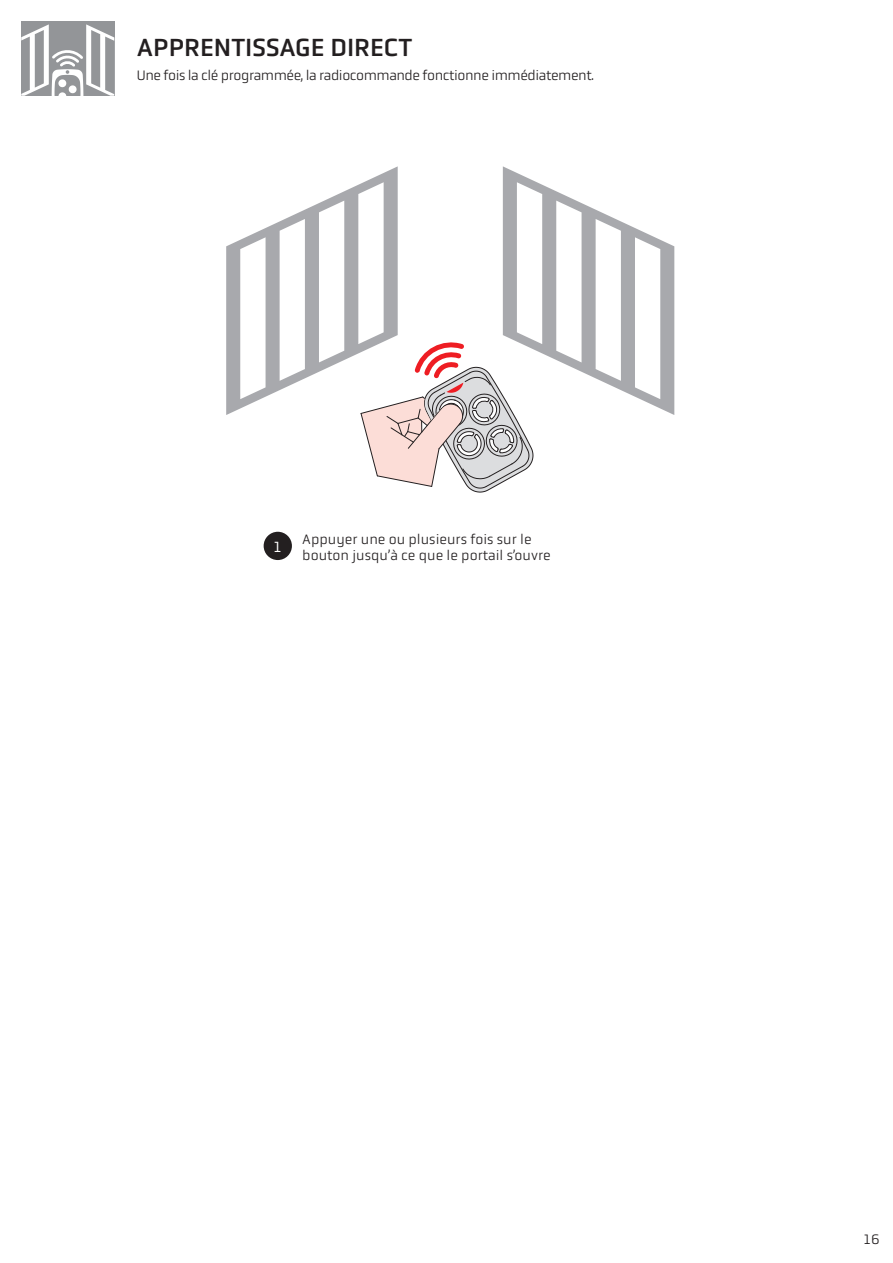
<style>
.page{position:relative;width:893px;height:1263px;background:#fff}
.page>*{position:absolute;margin:0;border:0;box-sizing:border-box;transform-origin:0 0}
.t1{font:25.5px "Obvia";color:#231f20}
.t2{font:15.3px "Obvia";color:#fff}
.t3{font:300 14.25px "Obvia";letter-spacing:-.03em;color:#231f20}
.t4{font:300 14.25px/16px "Obvia";color:#231f20}
</style>
<div class="page">
<div style="left:264px;top:532px;width:28px;height:28px;background:#231f20;border-radius:50%"></div>
<div style="left:21px;top:21px;width:93px;height:75px;background:#939598"></div>
<svg style="left:21px;top:24px;width:93px;height:72px"></svg>
<svg style="left:226px;top:166px;width:448px;height:327px"></svg>
<h1 class="t1" style="left:137px;top:33px;width:277px">APPRENTISSAGE DIRECT</h1>
<p class="t3" style="left:137px;top:67px;width:458px">Une fois la clé programmée, la radiocommande fonctionne immédiatement.</p>
<p class="t2" style="left:274px;top:538px;width:10px">1</p>
<p class="t4" style="left:302px;top:531px;width:250px">Appuyer une ou plusieurs fois sur le bouton jusqu’à ce que le portail s’ouvre</p>
<p class="t3" style="left:863px;top:1231px;width:18px">16</p>
</div>
